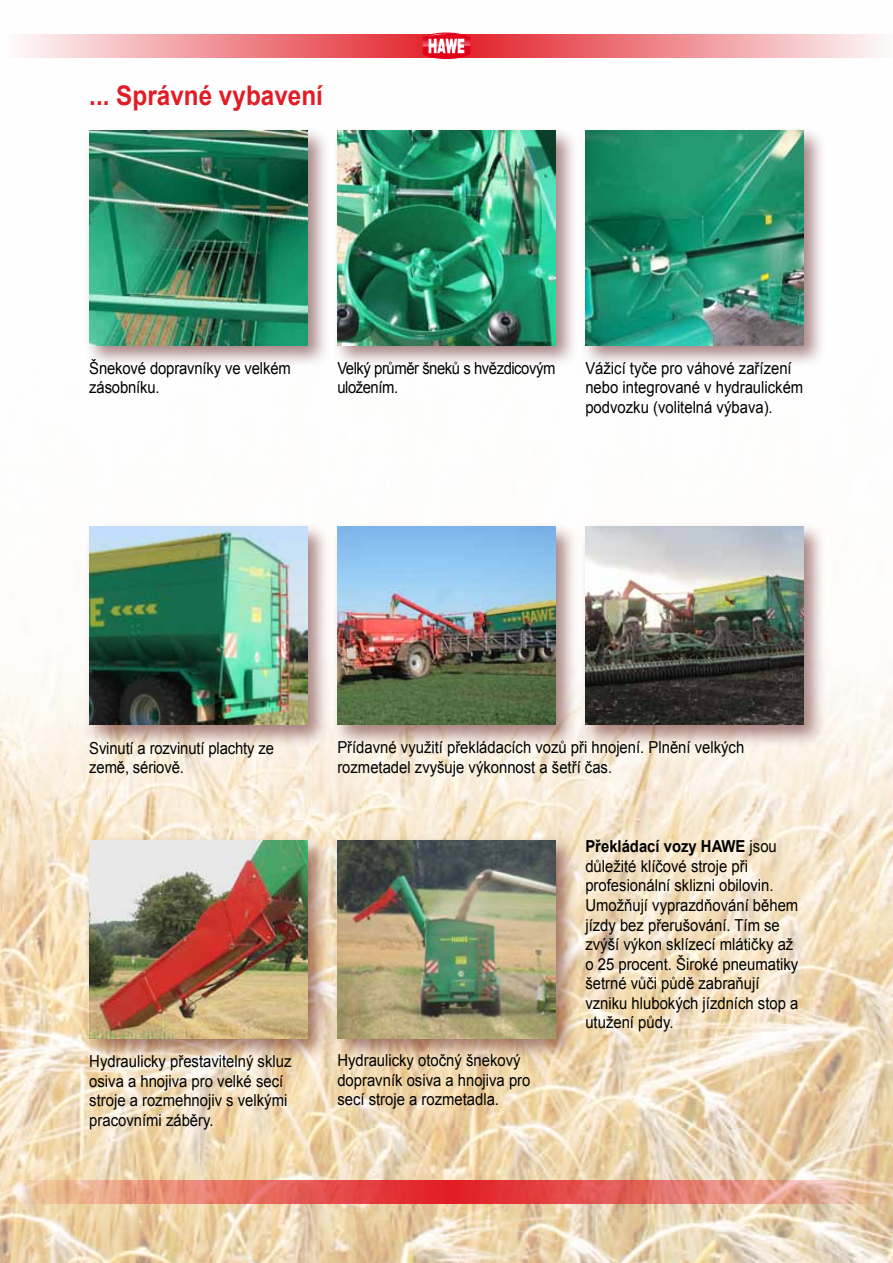
<style>
.page{position:relative;width:893px;height:1263px;background:#fff}
.page>*{position:absolute;margin:0;border:0;box-sizing:border-box;transform-origin:0 0}
.t1{font:700 27px "Arial";color:#e21c25;scale:.9 1}
.t2{font:16.5px/19.5px "Arial";color:#000;scale:.9 1}
.t3{font:16.5px/19.5px "Arial";letter-spacing:-.03em;color:#000;scale:.9 1}
.s1{font-weight:700}
</style>
<div class="page">
<img style="left:0;top:32px;width:893px;height:1231px">
<svg style="left:1px;top:34px;width:892px;height:23px;background:#f09296"></svg>
<svg style="left:0;top:34px;width:1px;height:23px"></svg>
<svg style="left:0;top:1180px;width:893px;height:23px;background:#e6786a"></svg>
<svg style="left:423px;top:33px;width:47px;height:26px"></svg>
<div style="left:84px;top:125px;width:247px;height:243px;background:#530c0c;opacity:.5"></div>
<img style="left:89px;top:131px;width:219px;height:214px">
<div style="left:332px;top:125px;width:247px;height:243px;background:#530c0c;opacity:.5"></div>
<img style="left:337px;top:131px;width:218px;height:214px">
<div style="left:332px;top:522px;width:247px;height:226px;background:#530c0c;opacity:.5"></div>
<img style="left:337px;top:527px;width:219px;height:198px">
<div style="left:580px;top:125px;width:247px;height:243px;background:#530c0c;opacity:.5"></div>
<img style="left:585px;top:131px;width:219px;height:214px">
<div style="left:580px;top:522px;width:247px;height:226px;background:#530c0c;opacity:.5"></div>
<img style="left:585px;top:527px;width:219px;height:198px">
<div style="left:84px;top:522px;width:247px;height:226px;background:#530c0c;opacity:.5"></div>
<img style="left:89px;top:527px;width:219px;height:198px">
<div style="left:84px;top:835px;width:247px;height:226px;background:#530c0c;opacity:.5"></div>
<img style="left:89px;top:840px;width:219px;height:198px">
<div style="left:332px;top:835px;width:247px;height:226px;background:#530c0c;opacity:.5"></div>
<img style="left:337px;top:840px;width:219px;height:198px">
<h1 class="t1" style="left:89px;top:78px;width:261px">... Správné vybavení</h1>
<p class="t2" style="left:89px;top:358px;width:225px">Šnekové dopravníky ve velkém zásobníku.</p>
<p class="t3" style="left:337px;top:358px;width:244px">Velký průměr šneků s hvězdicovým uložením.</p>
<p class="t2" style="left:585px;top:358px;width:244px">Vážicí tyče pro váhové zařízení nebo integrované v hydraulickém podvozku (volitelná výbava).</p>
<p class="t2" style="left:89px;top:738px;width:207px">Svinutí a rozvinutí plachty ze země, sériově.</p>
<p class="t2" style="left:337px;top:738px;width:454px">Přídavné využití překládacích vozů při hnojení. Plnění velkých rozmetadel zvyšuje výkonnost a šetří čas.</p>
<p class="t2" style="left:585px;top:837px;width:238px"><span class="s1">Překládací vozy HAWE</span> jsou důležité klíčové stroje při profesionální sklizni obilovin.<br>Umožňují vyprazdňování během jízdy bez přerušování. Tím se zvýší výkon sklízecí mlátičky až o 25 procent. Široké pneumatiky šetrné vůči půdě zabraňují vzniku hlubokých jízdních stop a utužení půdy.</p>
<p class="t2" style="left:89px;top:1051px;width:226px">Hydraulicky přestavitelný skluz osiva a hnojiva pro velké secí stroje a rozmehnojiv s velkými pracovními záběry.</p>
<p class="t2" style="left:337px;top:1051px;width:216px">Hydraulicky otočný šnekový dopravník osiva a hnojiva pro secí stroje a rozmetadla.</p>
</div>
